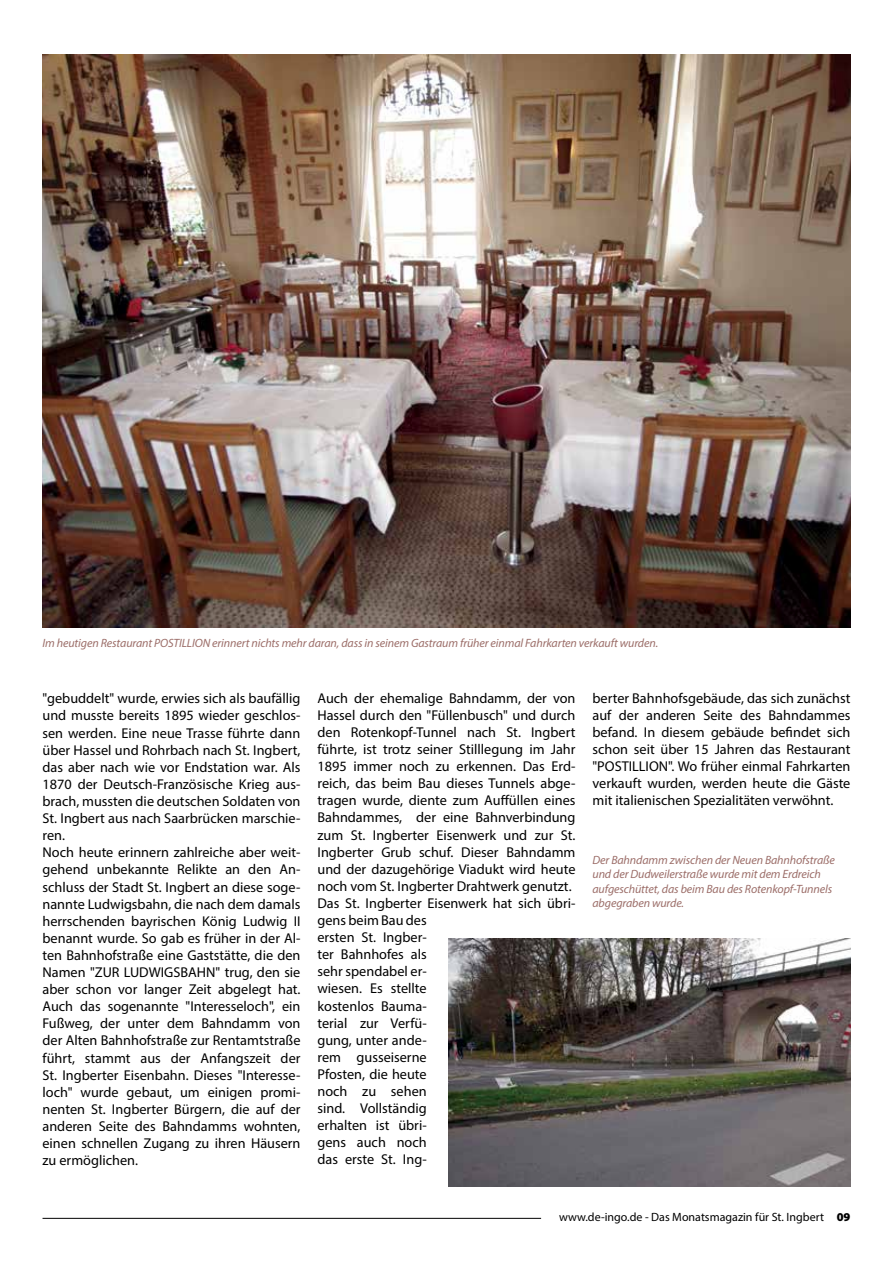
<style>
.page{position:relative;width:893px;height:1263px;background:#fff}
.page>*{position:absolute;margin:0;border:0;box-sizing:border-box;transform-origin:0 0}
.t1{font:14.25px/17.1px "Myriad Pro";color:#000}
.t2{font:italic 12px/14.4px "Myriad Pro";letter-spacing:-.01em;color:#9c6e69}
.t3{font:12px "Myriad Pro";color:#000}
.s1{font-weight:900}
</style>
<div class="page">
<hr style="left:43px;top:1218px;width:498px;height:1px;background:#000">
<img style="left:448px;top:938px;width:402px;height:248px">
<img style="left:43px;top:54px;width:807px;height:573px">
<p class="t2" style="left:43px;top:635px;width:617px">Im heutigen Restaurant POSTILL ION erinnert nichts mehr daran, dass in seinem Gastraum früher einmal Fahrkarten verkauft wurden.</p>
<p class="t1" style="left:43px;top:690px;width:259px">"gebuddelt" wurde, erwies sich als baufällig und musste bereits 1895 wieder geschlos&shy;sen werden. Eine neue Trasse führte dann über Hassel und Rohrbach nach St. Ingbert, das aber nach wie vor Endstation war. Als 1870 der Deutsch-Französische Krieg aus&shy;brach, mussten die deutschen Soldaten von St. Ingbert aus nach Saarbrücken marschie&shy;ren.<br>Noch heute erinnern zahlreiche aber weit&shy;gehend unbekannte Relikte an den An&shy;schluss der Stadt St. Ingbert an diese soge&shy;nannte Ludwigsbahn, die nach dem damals herrschenden bayrischen König Ludwig II benannt wurde. So gab es früher in der Al&shy;ten Bahnhofstraße eine Gaststätte, die den Namen "ZUR LUDWIGSBAHN" trug, den sie aber schon vor langer Zeit abgelegt hat.<br>Auch das sogenannte "Interesseloch", ein Fußweg, der unter dem Bahndamm von der Alten Bahnhofstraße zur Rentamtstraße führt, stammt aus der Anfangszeit der St. Ingberter Eisenbahn. Dieses "Interesse&shy;loch" wurde gebaut, um einigen promi&shy;nenten St. Ingberter Bürgern, die auf der anderen Seite des Bahndamms wohnten, einen schnellen Zugang zu ihren Häusern zu ermöglichen.</p>
<p class="t1" style="left:317px;top:689px;width:259px">Auch der ehemalige Bahndamm, der von<br>Hassel durch den "Füllenbusch" und durch den Rotenkopf-Tunnel nach St. Ingbert führte, ist trotz seiner Stilllegung im Jahr<br>1895 immer noch zu erkennen. Das Erd&shy;reich, das beim Bau dieses Tunnels abge&shy;tragen wurde, diente zum Auffüllen eines<br>Bahndammes, der eine Bahnverbindung zum St. Ingberter Eisenwerk und zur St.<br>Ingberter Grub schuf. Dieser Bahndamm und der dazugehörige Viadukt wird heute noch vom St. Ingberter Drahtwerk genutzt.<br>Das St. Ingberter Eisenwerk hat sich übri&shy;gens beim Bau des<br>ersten St. Ingber-<br>ter Bahnhofes als<br>sehr spendabel er-<br>wiesen. Es stellte<br>kostenlos Bauma-<br>terial zur Verfü-<br>gung, unter ande-<br>rem gusseiserne<br>Pfosten, die heute<br>noch zu sehen<br>sind. Vollständig<br>erhalten ist übri-<br>gens auch noch<br>das erste St. Ing-</p>
<p class="t1" style="left:592px;top:689px;width:259px;text-align:justify">berter Bahnhofsgebäude, das sich zunächst auf der anderen Seite des Bahndammes befand. In diesem gebäude befindet sich schon seit über 15 Jahren das Restaurant "POSTILLION". Wo früher einmal Fahrkarten verkauft wurden, werden heute die Gäste mit italienischen Spezialitäten verwöhnt.</p>
<p class="t2" style="left:592px;top:852px;width:244px">Der Bahndamm zwischen der Neuen Bahnhofstraße und der Dudweilerstraße wurde mit dem Erdreich aufgeschüttet, das beim Bau des Rotenkopf-Tunnels abgegraben wurde.</p>
<p class="t3" style="left:559px;top:1209px;width:293px">www.de-ingo.de - Das Monatsmagazin für St. Ingbert <span class="s1">09</span></p>
</div>
